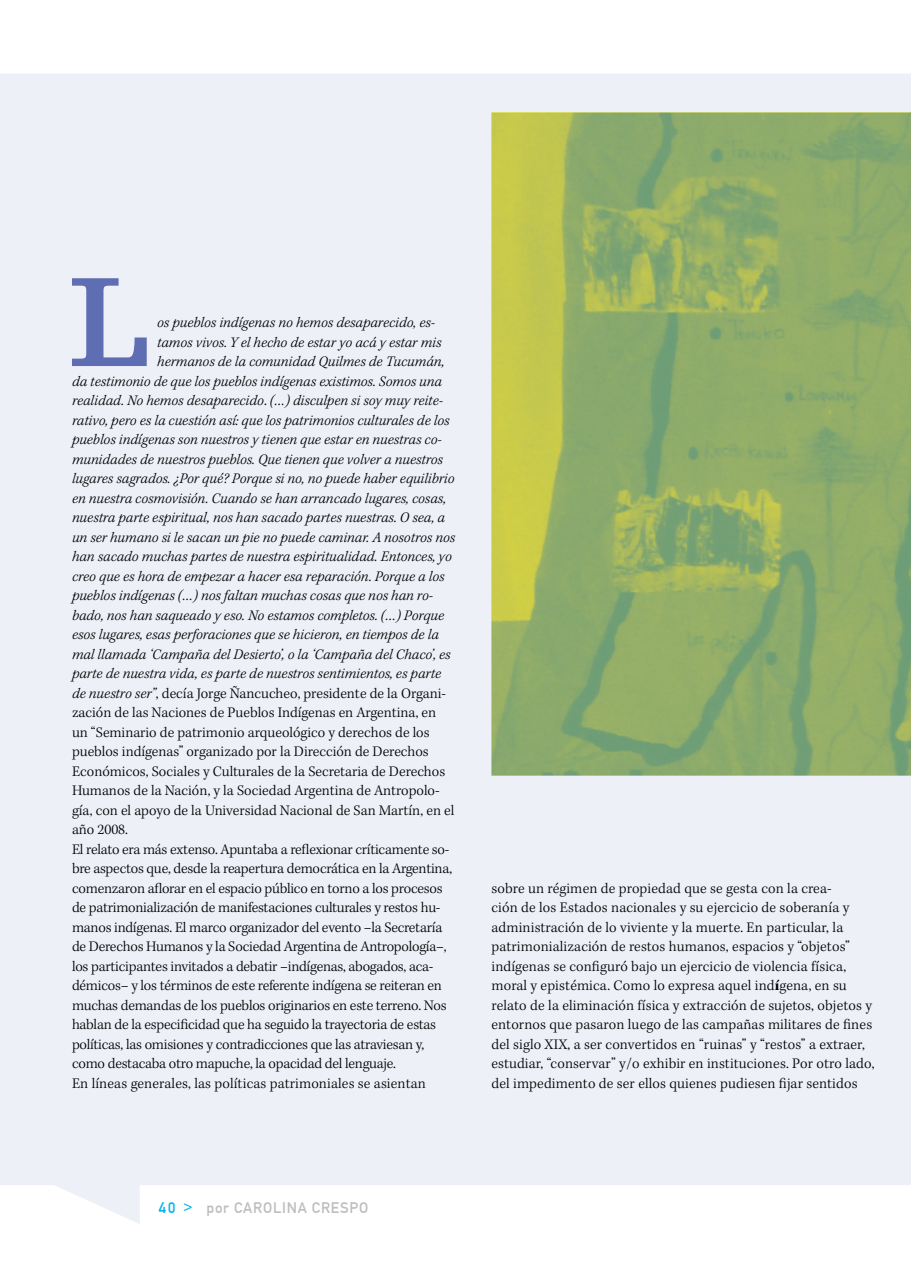
<style>
.page{position:relative;width:911px;height:1263px;background:#fff}
.page>*{position:absolute;margin:0;border:0;box-sizing:border-box;transform-origin:0 0}
.t1{font:700 134.7px "Egyptienne F";color:#5f6db3}
.t2{font:300 15px/19.5px "Kepler Std";color:#000}
.t3{font:italic 300 15px "Kepler Std";color:#000}
.t4{font:15px "DIN1451 Mittelschrift";letter-spacing:.05em;color:#bcbec0}
.s1{font-style:normal}
.s2{font-style:italic}
.s3{font-weight:700}
.s4{color:#00b3f0}
</style>
<div class="page">
<div style="left:0;top:73px;width:911px;height:1151px;background:#eef0f8"></div>
<img style="left:491px;top:113px;width:420px;height:663px">
<h1 class="t1" style="left:68px;top:248px;width:84px">L</h1>
<p class="t3" style="left:157px;top:314px;width:279px">os pueblos indígenas no hemos desaparecido, es-</p>
<p class="t3" style="left:157px;top:333px;width:286px">tamos vivos. Y el hecho de estar yo acá y estar mis</p>
<p class="t3" style="left:157px;top:353px;width:289px">hermanos de la comunidad Quilmes de Tucumán,</p>
<p class="t3" style="left:72px;top:372px;width:371px">da testimonio de que los pueblos indígenas existimos. Somos una</p>
<p class="t3" style="left:72px;top:392px;width:373px">realidad. No hemos desaparecido<span class="s1">.</span> (…) disculpen si soy muy reite-</p>
<p class="t3" style="left:72px;top:411px;width:379px">rativo, pero es la cuestión así: que los patrimonios culturales de los</p>
<p class="t3" style="left:72px;top:431px;width:371px">pueblos indígenas son nuestros y tienen que estar en nuestras co-</p>
<p class="t3" style="left:72px;top:450px;width:372px">munidades de nuestros pueblos. Que tienen que volver a nuestros</p>
<p class="t3" style="left:72px;top:470px;width:384px">lugares sagrados. ¿Por qué? Porque si no, no puede haber equilibrio</p>
<p class="t3" style="left:72px;top:489px;width:375px">en nuestra cosmovisión. Cuando se han arrancado lugares, cosas,</p>
<p class="t3" style="left:72px;top:509px;width:374px">nuestra parte espiritual, nos han sacado partes nuestras. O sea, a</p>
<p class="t3" style="left:72px;top:528px;width:385px">un ser humano si le sacan un pie no puede caminar. A nosotros nos</p>
<p class="t3" style="left:72px;top:548px;width:381px">han sacado muchas partes de nuestra espiritualidad. Entonces, yo</p>
<p class="t3" style="left:72px;top:567px;width:374px">creo que es hora de empezar a hacer esa reparación. Porque a los</p>
<p class="t3" style="left:72px;top:587px;width:363px">pueblos indígenas (…) nos faltan muchas cosas que nos han ro-</p>
<p class="t3" style="left:72px;top:606px;width:374px">bado, nos han saqueado y eso. No estamos completos. (…) Porque</p>
<p class="t3" style="left:72px;top:626px;width:368px">esos lugares, esas perforaciones que se hicieron, en tiempos de la</p>
<p class="t3" style="left:72px;top:645px;width:380px">mal llamada ‘Campaña del Desierto’, o la ‘Campaña del Chaco’, es</p>
<p class="t3" style="left:72px;top:665px;width:371px">parte de nuestra vida, es parte de nuestros sentimientos, es parte</p>
<p class="t2" style="left:72px;top:684px;width:376px"><span class="s2">de nuestro ser”</span>, decía Jorge Ñancucheo, presidente de la Organi-</p>
<p class="t2" style="left:72px;top:703px;width:366px">zación de las Naciones de Pueblos Indígenas en Argentina, en</p>
<p class="t2" style="left:72px;top:723px;width:359px">un “Seminario de patrimonio arqueológico y derechos de los</p>
<p class="t2" style="left:72px;top:742px;width:358px">pueblos indígenas” organizado por la Dirección de Derechos</p>
<p class="t2" style="left:72px;top:762px;width:375px">Económicos, Sociales y Culturales de la Secretaria de Derechos</p>
<p class="t2" style="left:72px;top:781px;width:369px">Humanos de la Nación, y la Sociedad Argentina de Antropolo-</p>
<p class="t2" style="left:72px;top:801px;width:384px">gía, con el apoyo de la Universidad Nacional de San Martín, en el</p>
<p class="t2" style="left:72px;top:820px;width:58px">año 2008.</p>
<p class="t2" style="left:72px;top:840px;width:379px">El relato era más extenso. Apuntaba a reflexionar críticamente so-</p>
<p class="t2" style="left:72px;top:859px;width:382px">bre aspectos que, desde la reapertura democrática en la Argentina,</p>
<p class="t2" style="left:72px;top:879px;width:372px">comenzaron aflorar en el espacio público en torno a los procesos</p>
<p class="t2" style="left:72px;top:898px;width:370px">de patrimonialización de manifestaciones culturales y restos hu-</p>
<p class="t2" style="left:72px;top:918px;width:372px">manos indígenas. El marco organizador del evento –la Secretaría</p>
<p class="t2" style="left:72px;top:937px;width:376px">de Derechos Humanos y la Sociedad Argentina de Antropología–,</p>
<p class="t2" style="left:72px;top:957px;width:363px">los participantes invitados a debatir –indígenas, abogados, aca-</p>
<p class="t2" style="left:72px;top:976px;width:371px">démicos– y los términos de este referente indígena se reiteran en</p>
<p class="t2" style="left:72px;top:996px;width:376px">muchas demandas de los pueblos originarios en este terreno. Nos</p>
<p class="t2" style="left:72px;top:1015px;width:366px">hablan de la especificidad que ha seguido la trayectoria de estas</p>
<p class="t2" style="left:72px;top:1035px;width:354px">políticas, las omisiones y contradicciones que las atraviesan y,</p>
<p class="t2" style="left:72px;top:1054px;width:326px">como destacaba otro mapuche, la opacidad del lenguaje.</p>
<p class="t2" style="left:72px;top:1074px;width:355px">En líneas generales, las políticas patrimoniales se asientan</p>
<p class="t2" style="left:491px;top:879px;width:385px">sobre un régimen de propiedad que se gesta con la crea-<br>ción de los Estados nacionales y su ejercicio de soberanía y administración de lo viviente y la muerte. En particular, la patrimonialización de restos humanos, espacios y “objetos” indígenas se configuró bajo un ejercicio de violencia física, moral y epistémica. Como lo expresa aquel ind<span class="s3">í</span>gena, en su relato de la eliminación física y extracción de sujetos, objetos y entornos que pasaron luego de las campañas militares de fines del siglo XIX, a ser convertidos en “ruinas” y “restos” a extraer, estudiar, “conservar” y/o exhibir en instituciones. Por otro lado, del impedimento de ser ellos quienes pudiesen fijar sentidos</p>
<p class="t4" style="left:159px;top:1199px;width:211px"><span class="s4">40 &gt;</span> POR CAROLINA CRESPO</p>
</div>
